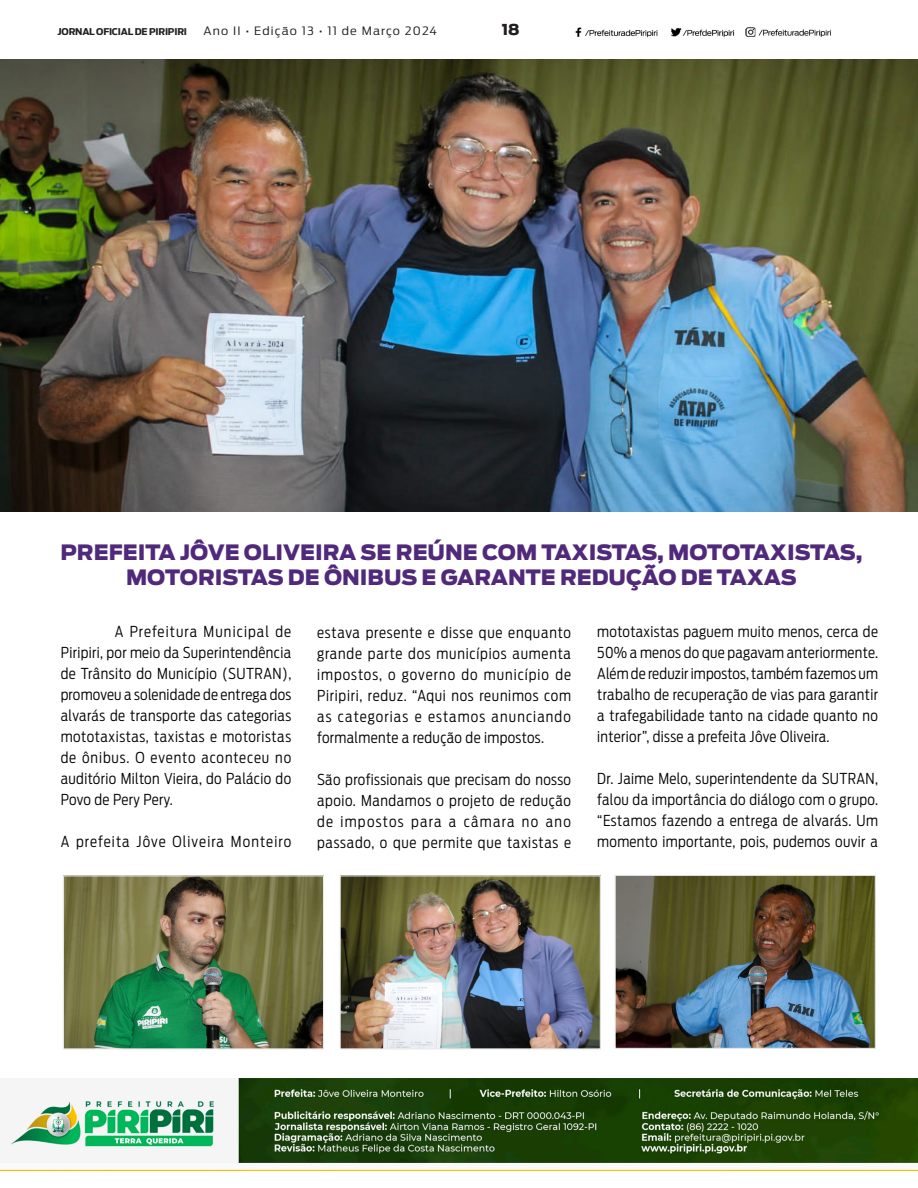
<style>
.page{position:relative;width:918px;height:1188px;background:#fff}
.page>*{position:absolute;margin:0;border:0;box-sizing:border-box;transform-origin:0 0}
.Subtitle__Center{font:900 21px "Ford Antenna";color:#51297b}
.Body__Left_Justify{font:300 15px/21px "Ford Antenna Cond";letter-spacing:.025em;color:#040503;text-align:justify}
.Body__Left_Justify-2{font:300 15px "Ford Antenna Cond";letter-spacing:.08em;color:#040503}
.t1{font:900 15px "Ford Antenna";color:#231f20}
.t2{font:300 11.55px "Ford Antenna Cond";letter-spacing:.08em;color:#231f20;scale:1.23 1}
.t3{font:700 9.3px "Ford Antenna Cond";letter-spacing:-.02em;color:#231f20;scale:1.18 1}
</style>
<div class="page">
<img style="left:575px;top:27px;width:256px;height:11px">
<img style="left:0;top:1079px;width:918px;height:92px">
<img style="left:0;top:60px;width:918px;height:451px">
<img style="left:342px;top:877px;width:257px;height:170px">
<div style="left:340px;top:875px;width:261px;height:174px;border:1px solid #e9eaeb"></div>
<img style="left:617px;top:877px;width:257px;height:170px">
<div style="left:615px;top:875px;width:261px;height:174px;border:1px solid #e9eaeb"></div>
<img style="left:65px;top:877px;width:257px;height:170px">
<div style="left:63px;top:875px;width:261px;height:174px;border:1px solid #e9eaeb"></div>
<p class="t3" style="left:58px;top:24px;width:111px">JORNAL OFICIAL DE PIRIPIRI</p>
<p class="t2" style="left:204px;top:21px;width:191px">Ano II • Edição 13 • 11 de Março 2024</p>
<p class="t1" style="left:502px;top:16px;width:19px">18</p>
<p class="Subtitle__Center" style="left:60px;top:532px;width:804px">PREFEITA JÔVE OLIVEIRA SE REÚNE COM TAXISTAS, MOTOTAXISTAS,</p>
<p class="Subtitle__Center" style="left:126px;top:558px;width:672px">MOTORISTAS DE ÔNIBUS E GARANTE REDUÇÃO DE TAXAS</p>
<p class="Body__Left_Justify" style="left:61px;top:619px;width:232px;text-indent:54px">A Prefeitura Municipal de Piripiri, por meio da Superintendência de Trânsito do Município (SUTRAN), promoveu a solenidade de entrega dos alvarás de transporte das categorias mototaxistas, taxistas e motoristas de ônibus. O evento aconteceu no auditório Milton Vieira, do Palácio do Povo de Pery Pery.</p>
<p class="Body__Left_Justify-2" style="left:61px;top:829px;width:232px">A prefeita Jôve Oliveira Monteiro</p>
<p class="Body__Left_Justify" style="left:317px;top:620px;width:255px">estava presente e disse que enquanto grande parte dos municípios aumenta impostos, o governo do município de Piripiri, reduz. “Aqui nos reunimos com as categorias e estamos anunciando formalmente a redução de impostos.</p>
<p class="Body__Left_Justify" style="left:317px;top:767px;width:255px">São profissionais que precisam do nosso apoio. Mandamos o projeto de redução de impostos para a câmara no ano passado, o que permite que taxistas e</p>
<p class="Body__Left_Justify" style="left:597px;top:619px;width:282px">mototaxistas paguem muito menos, cerca de 50% a menos do que pagavam anteriormente.<br>Além de reduzir impostos, também fazemos um trabalho de recuperação de vias para garantir a trafegabilidade tanto na cidade quanto no interior”, disse a prefeita Jôve Oliveira.</p>
<p class="Body__Left_Justify" style="left:597px;top:766px;width:282px">Dr. Jaime Melo, superintendente da SUTRAN, falou da importância do diálogo com o grupo. “Estamos fazendo a entrega de alvarás. Um momento importante, pois, pudemos ouvir a</p>
</div>
